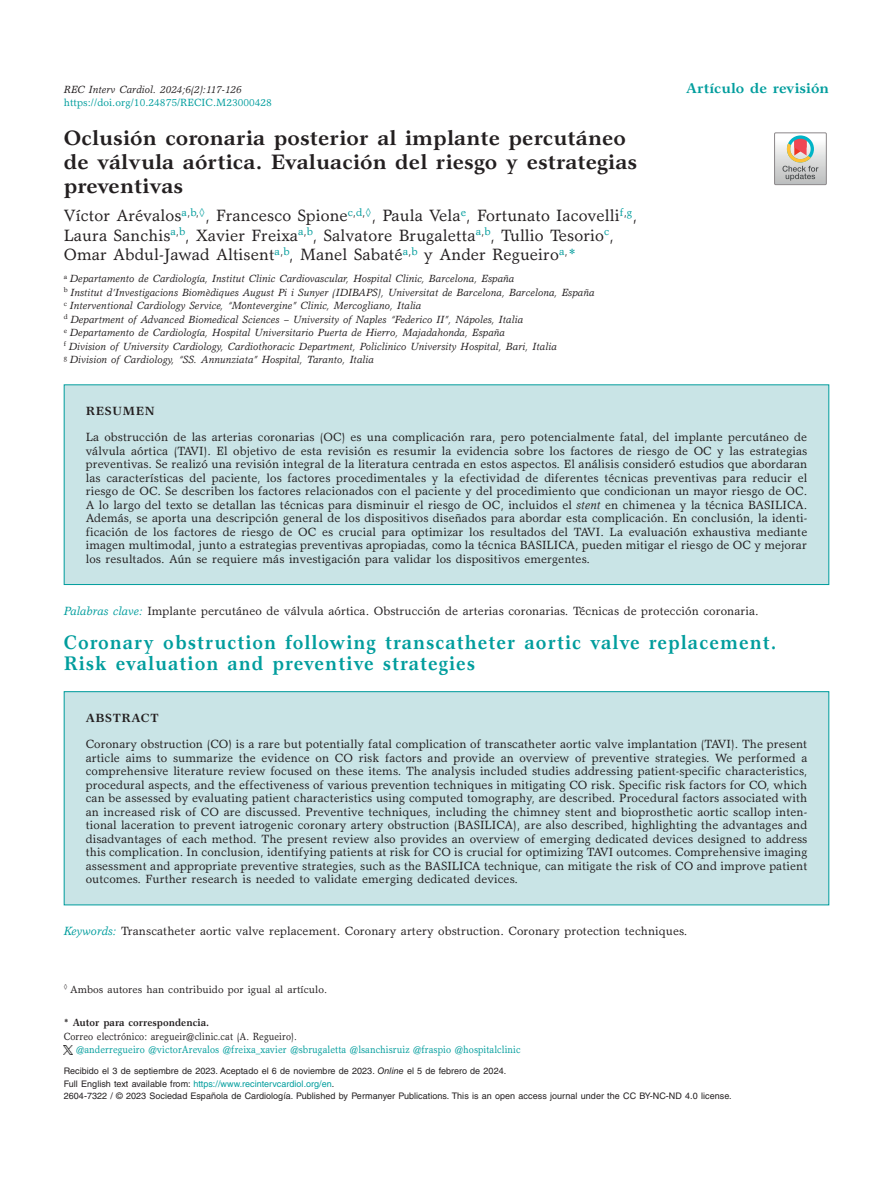
<style>
.page{position:relative;width:893px;height:1191px;background:#fff}
.page>*{position:absolute;margin:0;border:0;box-sizing:border-box;transform-origin:0 0}
.t1{font:700 21px/24px "Garth Graphic Std";letter-spacing:.005em;color:#231f20}
.t2{font:700 19.8px/21px "Garth Graphic Std";letter-spacing:.055em;color:#009d9d;scale:.91 1}
.t3{font:16.5px/19.5px "Garth Graphic Std";letter-spacing:.005em;color:#231f20}
.t4{font:700 14.25px "Garth Graphic Std";letter-spacing:.005em;color:#009d9d}
.t5{font:12px/13.5px "Garth Graphic Std";letter-spacing:.005em;color:#231f20;text-align:justify}
.t6{font:700 12px "Garth Graphic Std";letter-spacing:.055em;color:#231f20}
.t7{font:italic 10.5px/13.5px "Garth Graphic Std";letter-spacing:.005em;color:#231f20}
.t8{font:10.5px "Garth Graphic Std";letter-spacing:.005em;color:#009d9d;scale:.9 1}
.t9{font:10.5px "Garth Graphic Std";letter-spacing:.005em;color:#231f20;scale:.9 1}
.t10{font:10.5px "Garth Graphic Std";letter-spacing:.005em;color:#231f20}
.t11{font:10.5px "Garth Graphic Std";letter-spacing:.005em;color:#009d9d}
.t12{font:700 10.5px "Garth Graphic Std";letter-spacing:.005em;color:#231f20;scale:.9 1}
.t13{font:9px/13.5px "Helvetica LT Std";letter-spacing:.005em;color:#231f20}
.s1{color:#009d9d}
.s2{font-style:italic}
.s3{font-style:italic;color:#009d9d}
</style>
<div class="page">
<svg style="left:64px;top:1045px;width:8px;height:9px"></svg>
<div style="left:64px;top:385px;width:765px;height:199px;background:#c9e4e6"></div>
<div style="left:64px;top:384px;width:765px;height:201px;border:1px solid #009d9d"></div>
<svg style="left:774px;top:133px;width:52px;height:52px"></svg>
<div style="left:64px;top:691px;width:765px;height:214px;background:#c9e4e6"></div>
<div style="left:64px;top:691px;width:765px;height:214px;border:1px solid #009d9d"></div>
<p class="t7" style="left:64px;top:82px;width:179px">REC Interv Cardiol. 2024;6(2):117-126</p>
<p class="t11" style="left:64px;top:96px;width:210px">https://doi.org/10.24875/RECIC.M23000428</p>
<h1 class="t1" style="left:64px;top:126px;width:575px">Oclusión coronaria posterior al implante percutáneo de válvula aórtica. Evaluación del riesgo y estrategias preventivas</h1>
<p class="t3" style="left:64px;top:205px;width:575px">Víctor Arévalos<sup>a</sup><sup>,</sup><sup>b</sup><sup>,</sup><sup>◊</sup>, Francesco Spione<sup>c</sup><sup>,</sup><sup>d</sup><sup>,</sup><sup>◊</sup>, Paula Vela<sup>e</sup>, Fortunato Iacovelli<sup>f</sup><sup>,</sup><sup>g</sup>,<br>Laura Sanchis<sup>a</sup><sup>,</sup><sup>b</sup>, Xavier Freixa<sup>a</sup><sup>,</sup><sup>b</sup>, Salvatore Brugaletta<sup>a</sup><sup>,</sup><sup>b</sup>, Tullio Tesorio<sup>c</sup>,<br>Omar Abdul-Jawad Altisent<sup>a</sup><sup>,</sup><sup>b</sup>, Manel Sabaté<sup>a</sup><sup>,</sup><sup>b</sup> y Ander Regueiro<sup>a</sup><sup>,</sup><span class="s1">*</span></p>
<p class="t7" style="left:64px;top:272px;width:532px"><sup>a</sup> Departamento de Cardiología, Institut Clinic Cardiovascular, Hospital Clinic, Barcelona, España<br><sup>b</sup> Institut d’Investigacions Biomèdiques August Pi i Sunyer (IDIBAPS), Universitat de Barcelona, Barcelona, España <sup>c</sup> Interventional Cardiology Service, “Montevergine” Clinic, Mercogliano, Italia<br><sup>d</sup> Department of Advanced Biomedical Sciences – University of Naples “Federico II”, Nápoles, Italia<br><sup>e</sup> Departamento de Cardiología, Hospital Universitario Puerta de Hierro, Majadahonda, España<br><sup>f</sup> Division of University Cardiology, Cardiothoracic Department, Policlinico University Hospital, Bari, Italia<br><sup>g</sup> Division of Cardiology, “SS. Annunziata” Hospital, Taranto, Italia</p>
<p class="t4" style="left:686px;top:79px;width:144px">Artículo de revisión</p>
<p class="t6" style="left:86px;top:404px;width:70px">RESUMEN</p>
<p class="t5" style="left:86px;top:430px;width:723px">La obstrucción de las arterias coronarias (OC) es una complicación rara, pero potencialmente fatal, del implante percutáneo de válvula aórtica (TAVI). El objetivo de esta revisión es resumir la evidencia sobre los factores de riesgo de OC y las estrategias preventivas. Se realizó una revisión integral de la literatura centrada en estos aspectos. El análisis consideró estudios que abordaran las características del paciente, los factores procedimentales y la efectividad de diferentes técnicas preventivas para reducir el riesgo de OC. Se describen los factores relacionados con el paciente y del procedimiento que condicionan un mayor riesgo de OC.<br>A lo largo del texto se detallan las técnicas para disminuir el riesgo de OC, incluidos el <span class="s2">stent</span> en chimenea y la técnica BASILICA.<br>Además, se aporta una descripción general de los dispositivos diseñados para abordar esta complicación. En conclusión, la identi&shy;ficación de los factores de riesgo de OC es crucial para optimizar los resultados del TAVI. La evaluación exhaustiva mediante imagen multimodal, junto a estrategias preventivas apropiadas, como la técnica BASILICA, pueden mitigar el riesgo de OC y mejorar los resultados. Aún se requiere más investigación para validar los dispositivos emergentes.</p>
<p class="t5" style="left:64px;top:604px;width:696px"><span class="s3">Palabras clave:</span> Implante percutáneo de válvula aórtica. Obstrucción de arterias coronarias. Técnicas de protección coronaria.</p>
<h2 class="t2" style="left:64px;top:631px;width:785px">Coronary obstruction following transcatheter aortic valve replacement.<br>Risk evaluation and preventive strategies</h2>
<p class="t6" style="left:86px;top:710px;width:74px">ABSTRACT</p>
<p class="t5" style="left:86px;top:737px;width:723px">Coronary obstruction (CO) is a rare but potentially fatal complication of transcatheter aortic valve implantation (TAVI). The present article aims to summarize the evidence on CO risk factors and provide an overview of preventive strategies. We performed a comprehensive literature review focused on these items. The analysis included studies addressing patient-specific characteristics, procedural aspects, and the effectiveness of various prevention techniques in mitigating CO risk. Specific risk factors for CO, which can be assessed by evaluating patient characteristics using computed tomography, are described. Procedural factors associated with an increased risk of CO are discussed. Preventive techniques, including the chimney stent and bioprosthetic aortic scallop inten&shy;tional laceration to prevent iatrogenic coronary artery obstruction (BASILICA), are also described, highlighting the advantages and disadvantages of each method. The present review also provides an overview of emerging dedicated devices designed to address this complication. In conclusion, identifying patients at risk for CO is crucial for optimizing TAVI outcomes. Comprehensive imaging assessment and appropriate preventive strategies, such as the BASILICA technique, can mitigate the risk of CO and improve patient outcomes. Further research is needed to validate emerging dedicated devices.</p>
<p class="t5" style="left:64px;top:924px;width:625px"><span class="s3">Keywords:</span> Transcatheter aortic valve replacement. Coronary artery obstruction. Coronary protection techniques.</p>
<p class="t10" style="left:64px;top:982px;width:265px"><sup>◊</sup> Ambos autores han contribuido por igual al artículo.</p>
<p class="t12" style="left:64px;top:1016px;width:163px">* Autor para correspondencia.</p>
<p class="t9" style="left:64px;top:1029px;width:260px">Correo electrónico: aregueir@clinic.cat (A. Regueiro).</p>
<p class="t8" style="left:76px;top:1043px;width:495px">@anderregueiro @victorArevalos @freixa_xavier @sbrugaletta @lsanchisruiz @fraspio @hospitalclinic</p>
<p class="t13" style="left:64px;top:1063px;width:444px">Recibido el 3 de septiembre de 2023. Aceptado el 6 de noviembre de 2023. <span class="s2">Online</span> el 5 de febrero de 2024.<br>Full English text available from: <span class="s1">https://www.recintervcardiol.org/en</span>.</p>
<p class="t13" style="left:64px;top:1089px;width:669px">2604-7322 / © 2023 Sociedad Española de Cardiología. Published by Permanyer Publications. This is an open access journal under the CC BY-NC-ND 4.0 license.</p>
</div>
